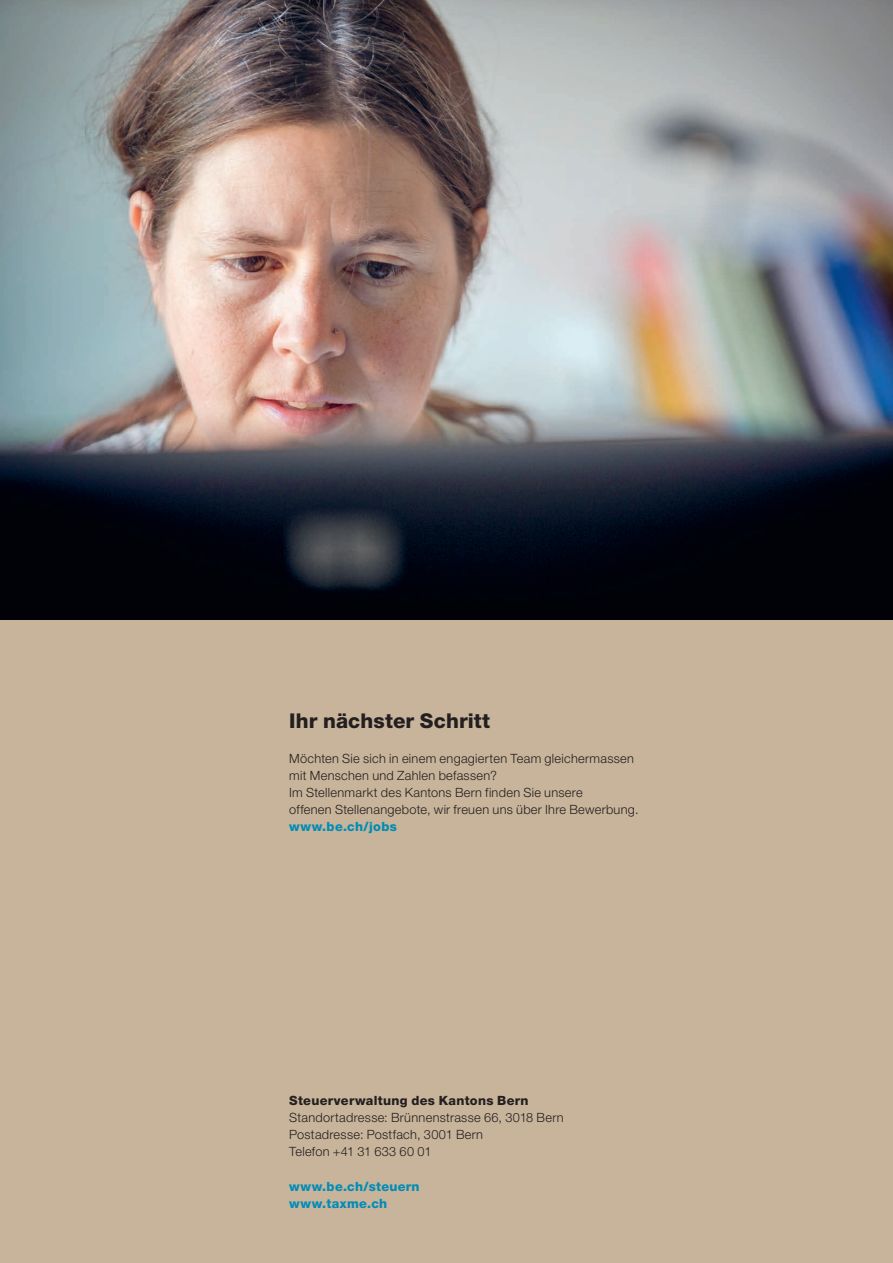
<style>
.page{position:relative;width:893px;height:1263px;background:#fff}
.page>*{position:absolute;margin:0;border:0;box-sizing:border-box;transform-origin:0 0}
.HT{font:800 20.4px "Helvetica Neue LT Std";letter-spacing:.005em;color:#231f20}
.GT_flatter{font:300 12.75px/17.1px "Helvetica Neue LT Std";letter-spacing:.025em;color:#231f20}
.GT_flatter-2{font:800 12.75px "Helvetica Neue LT Std";letter-spacing:.025em;color:#008cb7}
.GT_flatter-3{font:800 12.75px "Helvetica Neue LT Std";letter-spacing:.025em;color:#231f20}
</style>
<div class="page">
<img style="left:0;top:0;width:893px;height:621px">
<div style="left:0;top:621px;width:893px;height:642px;background:#c8b49a"></div>
<p class="HT" style="left:289px;top:709px;width:202px">Ihr nächster Schritt</p>
<p class="GT_flatter" style="left:289px;top:750px;width:346px">Möchten Sie sich in einem engagierten Team gleichermassen mit Menschen und Zahlen befassen?</p>
<p class="GT_flatter" style="left:289px;top:784px;width:351px">Im Stellenmarkt des Kantons Bern finden Sie unsere<br>offenen Stellenangebote, wir freuen uns über Ihre Bewerbung.</p>
<p class="GT_flatter-2" style="left:289px;top:819px;width:109px">www.be.ch/jobs</p>
<p class="GT_flatter-3" style="left:289px;top:1093px;width:241px">Steuerverwaltung des Kantons Bern</p>
<p class="GT_flatter" style="left:289px;top:1109px;width:276px">Standortadresse: Brünnenstrasse 66, 3018 Bern</p>
<p class="GT_flatter" style="left:289px;top:1126px;width:195px">Postadresse: Postfach, 3001 Bern</p>
<p class="GT_flatter" style="left:289px;top:1143px;width:144px">Telefon +41 31 633 60 01</p>
<p class="GT_flatter-2" style="left:289px;top:1178px;width:132px">www.be.ch/steuern</p>
<p class="GT_flatter-2" style="left:289px;top:1195px;width:100px">www.taxme.ch</p>
</div>
